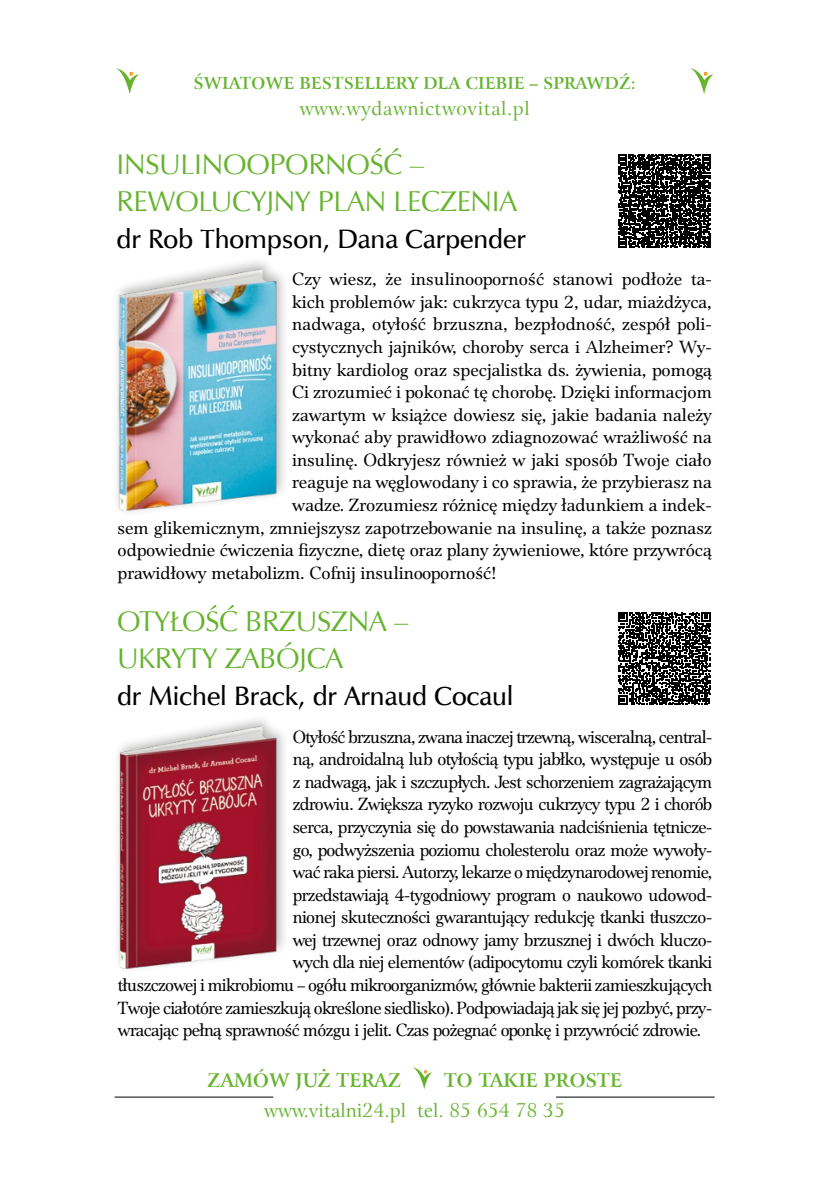
<style>
.page{position:relative;width:819px;height:1191px;background:#fff}
.page>*{position:absolute;margin:0;border:0;box-sizing:border-box;transform-origin:0 0}
.t1{font:28.7px/36.9px "Zapf Humnst EU";letter-spacing:-.01em;color:#65b32e}
.t2{font:26.6px "Zapf Humnst Dm EU";color:#000}
.t3{font:19.25px "Arrus EU";letter-spacing:.015em;color:#65b32e}
.t4{font:700 18.72px "Arrus EU";color:#65b32e}
.t5{font:18.55px "Platea TTEFN";letter-spacing:-.025em;color:#000}
.t6{font:18.55px "Platea TTEFN";color:#000}
.t7{font:18.55px "Platea TTEFN";letter-spacing:.005em;color:#000}
.t8{font:18.55px "Platea TTEFN";letter-spacing:.01em;color:#000}
.t9{font:700 16.45px "Arrus EU";letter-spacing:.01em;color:#65b32e}
</style>
<div class="page">
<div style="left:112px;top:255px;width:177px;height:262px;background:#000;opacity:.3"></div>
<img style="left:117px;top:268px;width:160px;height:243px">
<svg style="left:618px;top:154px;width:93px;height:94px"></svg>
<div style="left:113px;top:713px;width:177px;height:261px;background:#000;opacity:.3"></div>
<img style="left:118px;top:725px;width:160px;height:243px">
<svg style="left:618px;top:612px;width:93px;height:93px"></svg>
<svg style="left:412px;top:1067px;width:20px;height:22px"></svg>
<hr style="left:115px;top:1096px;width:158px;height:1px;background:#000">
<hr style="left:556px;top:1096px;width:158px;height:1px;background:#000">
<svg style="left:116px;top:68px;width:23px;height:26px"></svg>
<svg style="left:690px;top:68px;width:23px;height:26px"></svg>
<p class="t9" style="left:193px;top:73px;width:443px">ŚWIATOWE BESTSELLERY DLA CIEBIE – SPRAWDŹ:</p>
<p class="t3" style="left:299px;top:96px;width:231px">www.wydawnictwovital.pl</p>
<h1 class="t1" style="left:117px;top:145px;width:402px">INSULINOOPORNOŚĆ –<br>REWOLUCYJNY PLAN LECZENIA</h1>
<h2 class="t2" style="left:117px;top:222px;width:410px">dr Rob Thompson, Dana Carpender</h2>
<p class="t8" style="left:292px;top:269px;width:421px">Czy wiesz, że insulinooporność stanowi podłoże ta-</p>
<p class="t6" style="left:292px;top:291px;width:421px">kich problemów jak: cukrzyca typu 2, udar, miażdżyca,</p>
<p class="t7" style="left:292px;top:314px;width:421px">nadwaga, otyłość brzuszna, bezpłodność, zespół poli-</p>
<p class="t6" style="left:292px;top:336px;width:421px">cystycznych jajników, choroby serca i Alzheimer? Wy-</p>
<p class="t6" style="left:292px;top:359px;width:421px">bitny kardiolog oraz specjalistka ds. żywienia, pomogą</p>
<p class="t6" style="left:292px;top:382px;width:421px">Ci zrozumieć i pokonać tę chorobę. Dzięki informacjom</p>
<p class="t7" style="left:292px;top:404px;width:421px">zawartym w książce dowiesz się, jakie badania należy</p>
<p class="t6" style="left:292px;top:427px;width:421px">wykonać aby prawidłowo zdiagnozować wrażliwość na</p>
<p class="t6" style="left:292px;top:449px;width:421px">insulinę. Odkryjesz również w jaki sposób Twoje ciało</p>
<p class="t6" style="left:292px;top:472px;width:421px">reaguje na węglowodany i co sprawia, że przybierasz na</p>
<p class="t6" style="left:292px;top:494px;width:421px">wadze. Zrozumiesz różnicę między ładunkiem a indek-</p>
<p class="t6" style="left:117px;top:517px;width:596px">sem glikemicznym, zmniejszysz zapotrzebowanie na insulinę, a także poznasz</p>
<p class="t6" style="left:117px;top:540px;width:595px">odpowiednie ćwiczenia fizyczne, dietę oraz plany żywieniowe, które przywrócą</p>
<p class="t6" style="left:117px;top:562px;width:381px">prawidłowy metabolizm. Cofnij insulinooporność!</p>
<h1 class="t1" style="left:117px;top:603px;width:293px">OTYŁOŚĆ BRZUSZNA –<br>UKRYTY ZABÓJCA</h1>
<h2 class="t2" style="left:117px;top:679px;width:398px">dr Michel Brack, dr Arnaud Cocaul</h2>
<p class="t5" style="left:293px;top:726px;width:421px">Otyłość brzuszna, zwana inaczej trzewną, wisceralną, central-</p>
<p class="t5" style="left:293px;top:749px;width:421px">ną, androidalną lub otyłością typu jabłko, występuje u osób</p>
<p class="t5" style="left:293px;top:771px;width:421px">z nadwagą, jak i szczupłych. Jest schorzeniem zagrażającym</p>
<p class="t5" style="left:293px;top:794px;width:421px">zdrowiu. Zwiększa ryzyko rozwoju cukrzycy typu 2 i chorób</p>
<p class="t5" style="left:293px;top:816px;width:421px">serca, przyczynia się do powstawania nadciśnienia tętnicze-</p>
<p class="t5" style="left:293px;top:839px;width:421px">go, podwyższenia poziomu cholesterolu oraz może wywoły-</p>
<p class="t5" style="left:293px;top:861px;width:421px">wać raka piersi. Autorzy, lekarze o międzynarodowej renomie,</p>
<p class="t5" style="left:293px;top:884px;width:421px">przedstawiają 4-tygodniowy program o naukowo udowod-</p>
<p class="t5" style="left:293px;top:907px;width:421px">nionej skuteczności gwarantujący redukcję tkanki tłuszczo-</p>
<p class="t5" style="left:293px;top:929px;width:421px">wej trzewnej oraz odnowy jamy brzusznej i dwóch kluczo-</p>
<p class="t5" style="left:293px;top:952px;width:421px">wych dla niej elementów (adipocytomu czyli komórek tkanki</p>
<p class="t5" style="left:118px;top:974px;width:595px">tłuszczowej i mikrobiomu – ogółu mikroorganizmów, głównie bakterii zamieszkujących</p>
<p class="t5" style="left:118px;top:997px;width:596px">Twoje ciałotóre zamieszkują określone siedlisko). Podpowiadają jak się jej pozbyć, przy-</p>
<p class="t5" style="left:118px;top:1019px;width:584px">wracając pełną sprawność mózgu i jelit. Czas pożegnać oponkę i przywrócić zdrowie.</p>
<p class="t4" style="left:207px;top:1068px;width:195px">ZAMÓW JUŻ TERAZ</p>
<p class="t4" style="left:443px;top:1068px;width:180px">TO TAKIE PROSTE</p>
<p class="t3" style="left:264px;top:1097px;width:302px">www.vitalni24.pl tel. 85 654 78 35</p>
</div>
